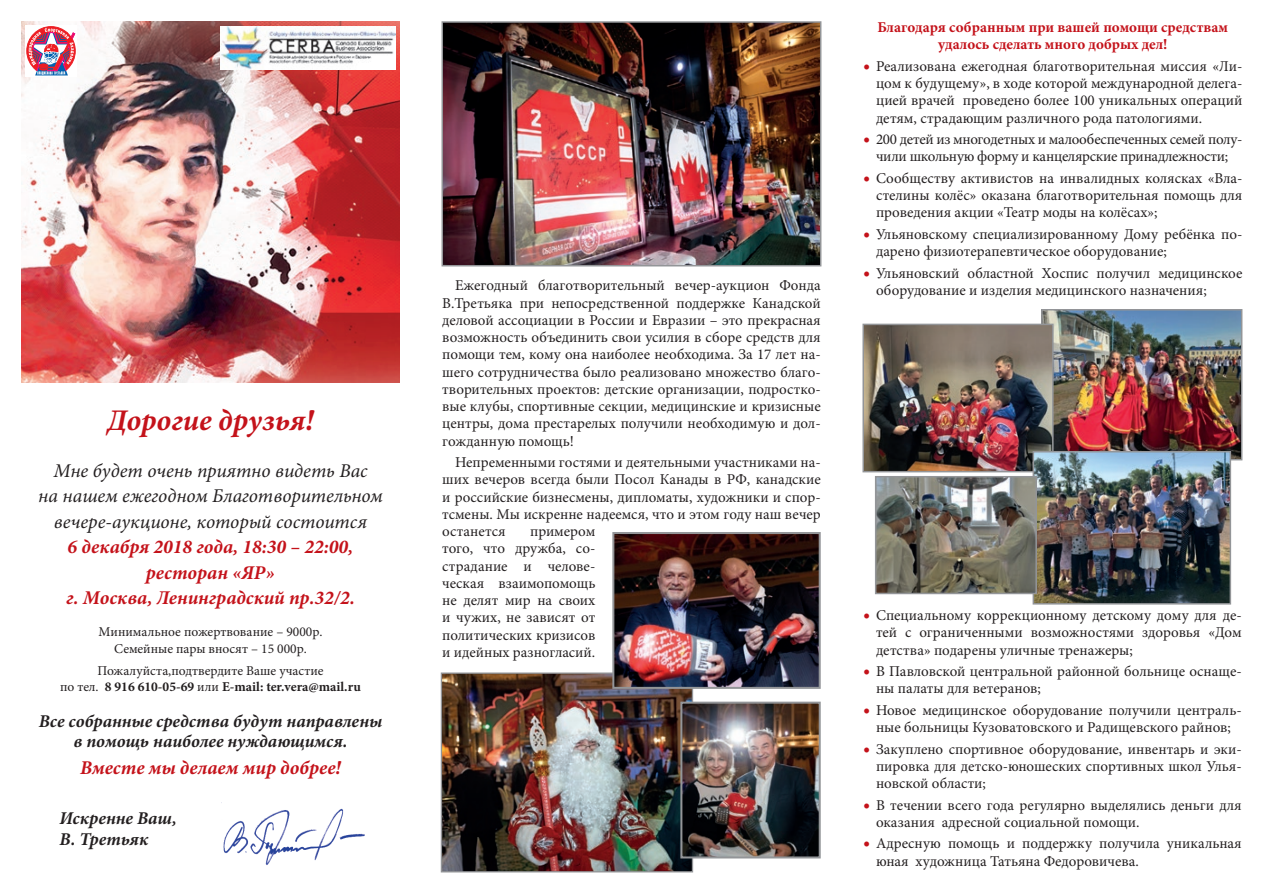
<style>
.page{position:relative;width:1263px;height:893px;background:#fff}
.page>*{position:absolute;margin:0;border:0;box-sizing:border-box;transform-origin:0 0}
.t1{font:italic 700 30px "Minion Pro";color:#c4121a}
.t2{font:italic 700 19.5px/25.5px "Minion Pro";color:#c4121a;text-align:center}
.t3{font:italic 19.5px/25.5px "Minion Pro";color:#231f20;text-align:center}
.t4{font:italic 700 18px/19.5px "Minion Pro";color:#231f20;text-align:center}
.t5{font:15px/17.2px "Minion Pro";color:#231f20;text-align:justify}
.t6{font:15px/17.2px "Minion Pro";letter-spacing:-.02em;color:#231f20;text-align:center}
.t7{font:700 15px/17.2px "Minion Pro";color:#c4121a;text-align:center}
.t8{font:13.5px/16.2px "Minion Pro";color:#231f20;text-align:center}
.s1{font-weight:700}
.s2{font-weight:700;font-size:18px;color:#c4121a}
</style>
<div class="page">
<img style="left:21px;top:21px;width:379px;height:362px">
<svg style="left:26px;top:26px;width:51px;height:51px"></svg>
<svg style="left:27px;top:27px;width:48px;height:48px"></svg>
<img style="left:220px;top:27px;width:175px;height:42px">
<img style="left:444px;top:24px;width:374px;height:239px">
<div style="left:441px;top:21px;width:380px;height:245px;border:2px solid #939598"></div>
<img style="left:221px;top:802px;width:144px;height:63px">
<img style="left:443px;top:674px;width:248px;height:196px">
<div style="left:441px;top:672px;width:252px;height:200px;border:1px solid #939598"></div>
<img style="left:615px;top:535px;width:203px;height:151px">
<div style="left:612px;top:532px;width:209px;height:157px;border:2px solid #939598"></div>
<img style="left:683px;top:705px;width:135px;height:150px">
<div style="left:680px;top:702px;width:141px;height:156px;border:2px solid #939598"></div>
<img style="left:1044px;top:312px;width:195px;height:145px">
<div style="left:1041px;top:309px;width:201px;height:151px;border:2px solid #939598"></div>
<img style="left:865px;top:327px;width:185px;height:142px">
<div style="left:862px;top:324px;width:191px;height:148px;border:2px solid #939598"></div>
<img style="left:1035px;top:454px;width:193px;height:148px">
<div style="left:1032px;top:451px;width:199px;height:154px;border:2px solid #939598"></div>
<img style="left:878px;top:479px;width:156px;height:112px">
<div style="left:875px;top:476px;width:162px;height:118px;border:2px solid #939598"></div>
<h1 class="t1" style="left:107px;top:399px;width:208px">Дорогие друзья!</h1>
<h2 class="t3" style="left:38px;top:457px;width:346px">Мне будет очень приятно видеть Вас<br>на нашем ежегодном Благотворительном вечере-аукционе, который состоится</h2>
<h2 class="t2" style="left:66px;top:534px;width:290px">6 декабря 2018 года, 18:30 – 22:00, ресторан «ЯР»<br>г. Москва, Ленинградский пр.32/2.</h2>
<p class="t8" style="left:98px;top:624px;width:226px">Минимальное пожертвование – 9000р.<br>Семейные пары вносят – 15 000р.</p>
<p class="t8" style="left:60px;top:662px;width:302px">Пожалуйста,подтвердите Ваше участие<br>по тел. <span class="s1">8 916 610-05-69</span> или <span class="s1">E-mail: ter.vera@mail.ru</span></p>
<p class="t4" style="left:39px;top:711px;width:345px">Все собранные средства будут направлены в помощь наиболее нуждающимся.</p>
<h2 class="t2" style="left:80px;top:754px;width:262px">Вместе мы делаем мир добрее!</h2>
<p class="t4" style="left:60px;top:807px;width:119px;line-height:21.6px;text-align:left">Искренне Ваш,<br>В. Третьяк</p>
<p class="t5" style="left:442px;top:277px;width:380px;text-indent:13px">Ежегодный благотворительный вечер-аукцион Фонда В.Третьяка при непосредственной поддержке Канадской деловой ассоциации в России и Евразии – это прекрасная возможность объединить свои усилия в сборе средств для помощи тем, кому она наиболее необходима. За 17 лет на&shy;шего сотрудничества было реализовано множество благо&shy;творительных проектов: детские организации, подростко&shy;вые клубы, спортивные секции, медицинские и кризисные центры, дома престарелых получили необходимую и дол&shy;гожданную помощь!</p>
<p class="t5" style="left:442px;top:454px;width:380px;text-indent:13px">Непременными гостями и деятельными участниками на&shy;ших вечеров всегда были Посол Канады в РФ, канадские и российские бизнесмены, дипломаты, художники и спор&shy;тсмены. Мы искренне надеемся, что и этом году наш вечер останется</p>
<p class="t5" style="left:442px;top:523px;width:155px;text-indent:88px">примером того, что дружба, со&shy;страдание и челове&shy;ческая взаимопомощь не делят мир на своих и чужих, не зависят от политических кризисов и идейных разногласий.</p>
<p class="t7" style="left:877px;top:19px;width:352px">Благодаря собранным при вашей помощи средствам удалось сделать много добрых дел!</p>
<p class="t5" style="left:876px;top:58px;width:368px;text-indent:-13px"><span class="s2">•</span> Реализована ежегодная благотворительная миссия «Ли&shy;цом к будущему», в ходе которой международной делега&shy;цией врачей проведено более 100 уникальных операций детям, страдающим различного рода патологиями.</p>
<p class="t6" style="left:863px;top:131px;width:381px"><span class="s2">•</span> 200 детей из многодетных и малообеспеченных семей полу&shy;чили школьную форму и канцелярские принадлежности;</p>
<p class="t5" style="left:876px;top:170px;width:368px;text-indent:-13px"><span class="s2">•</span> Сообществу активистов на инвалидных колясках «Вла&shy;стелины колёс» оказана благотворительная помощь для проведения акции «Театр моды на колёсах»;</p>
<p class="t5" style="left:876px;top:226px;width:368px;text-indent:-13px"><span class="s2">•</span> Ульяновскому специализированному Дому ребёнка по&shy;дарено физиотерапевтическое оборудование;</p>
<p class="t5" style="left:876px;top:264px;width:368px;text-indent:-13px"><span class="s2">•</span> Ульяновский областной Хоспис получил медицинское оборудование и изделия медицинского назначения;</p>
<p class="t5" style="left:876px;top:607px;width:367px;text-indent:-13px"><span class="s2">•</span> Специальному коррекционному детскому дому для де&shy;тей с ограниченными возможностями здоровья «Дом детства» подарены уличные тренажеры;</p>
<p class="t5" style="left:876px;top:663px;width:367px;text-indent:-13px"><span class="s2">•</span> В Павловской центральной районной больнице оснаще&shy;ны палаты для ветеранов;</p>
<p class="t5" style="left:863px;top:701px;width:380px;text-align:center"><span class="s2">•</span> Новое медицинское оборудование получили централь&shy;ные больницы Кузоватовского и Радищевского райнов;</p>
<p class="t5" style="left:876px;top:740px;width:367px;text-indent:-13px"><span class="s2">•</span> Закуплено спортивное оборудование, инвентарь и эки&shy;пировка для детско-юношеских спортивных школ Улья&shy;новской области;</p>
<p class="t5" style="left:876px;top:796px;width:367px;text-indent:-13px"><span class="s2">•</span> В течении всего года регулярно выделялись деньги для оказания адресной социальной помощи.</p>
<p class="t5" style="left:876px;top:835px;width:367px;text-indent:-13px"><span class="s2">•</span> Адресную помощь и поддержку получила уникальная юная художница Татьяна Федоровичева.</p>
</div>
